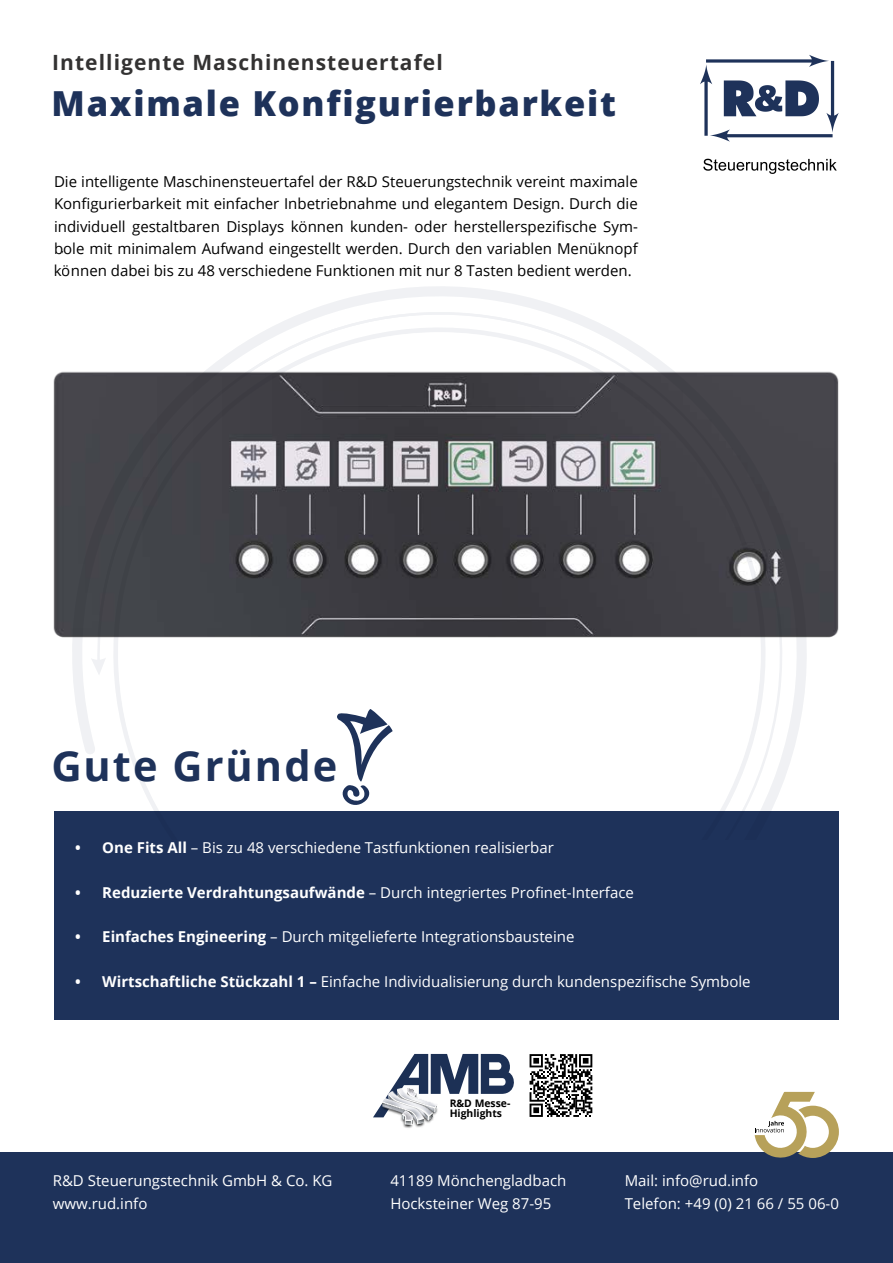
<style>
.page{position:relative;width:893px;height:1263px;background:#fff}
.page>*{position:absolute;margin:0;border:0;box-sizing:border-box;transform-origin:0 0}
.t1{font:700 41.55px "Open Sans";letter-spacing:.05em;color:#1e325a}
.t2{font:800 34.5px "Open Sans";letter-spacing:.05em;color:#1e325a}
.t3{font:700 21px "Open Sans";letter-spacing:.05em;color:#333232}
.t4{font:15px/22.2px "Open Sans";color:#fff}
.t5{font:15px/22.2px "Open Sans";color:#000;text-align:justify}
.t6{font:700 10.35px/10.4px "Open Sans";color:#000}
.s1{font-weight:700}
</style>
<div class="page">
<svg style="left:700px;top:55px;width:139px;height:87px"></svg>
<svg style="left:703px;top:159px;width:134px;height:15px"></svg>
<div style="left:0;top:1152px;width:893px;height:111px;background:#1e325a"></div>
<svg style="left:755px;top:1092px;width:84px;height:66px"></svg>
<div style="left:54px;top:812px;width:785px;height:208px;background:#1e325a"></div>
<img style="left:53px;top:371px;width:18px;height:267px">
<svg style="left:71px;top:371px;width:768px;height:441px"></svg>
<svg style="left:96px;top:286px;width:429px;height:372px"></svg>
<svg style="left:91px;top:658px;width:7px;height:18px"></svg>
<svg style="left:98px;top:297px;width:705px;height:515px"></svg>
<img style="left:403px;top:1125px;width:21px;height:3px">
<svg style="left:373px;top:1054px;width:141px;height:71px"></svg>
<svg style="left:530px;top:1054px;width:62px;height:63px"></svg>
<h3 class="t3" style="left:52px;top:47px;width:392px">Intelligente Maschinensteuertafel</h3>
<h2 class="t2" style="left:52px;top:77px;width:566px">Maximale Konfigurierbarkeit</h2>
<p class="t5" style="left:54px;top:170px;width:585px">Die intelligente Maschinensteuertafel der R&amp;D Steuerungstechnik vereint maximale Konfigurierbarkeit mit einfacher Inbetriebnahme und elegantem Design. Durch die individuell gestaltbaren Displays können kunden- oder herstellerspezifische Sym&shy;bole mit minimalem Aufwand eingestellt werden. Durch den variablen Menüknopf können dabei bis zu 48 verschiedene Funktionen mit nur 8 Tasten bedient werden.</p>
<h1 class="t1" style="left:51px;top:737px;width:287px">Gute Gründe</h1>
<p class="t4" style="left:75px;top:836px;width:480px"><span class="s1">• One Fits All</span> – Bis zu 48 verschiedene Tastfunktionen realisierbar</p>
<p class="t4" style="left:75px;top:881px;width:560px"><span class="s1">• Reduzierte Verdrahtungsaufwände</span> – Durch integriertes Profinet-Interface</p>
<p class="t4" style="left:75px;top:925px;width:501px"><span class="s1">• Einfaches Engineering</span> – Durch mitgelieferte Integrationsbausteine</p>
<p class="t4" style="left:75px;top:969px;width:677px"><span class="s1">• Wirtschaftliche Stückzahl 1 –</span> Einfache Individualisierung durch kundenspezifische Symbole</p>
<p class="t6" style="left:450px;top:1098px;width:62px">R&amp;D Messe-<br>Highlights</p>
<p class="t4" style="left:53px;top:1169px;width:281px">R&amp;D Steuerungstechnik GmbH &amp; Co. KG www.rud.info</p>
<p class="t4" style="left:625px;top:1169px;width:216px">Mail: info@rud.info<br>Telefon: +49 (0) 21 66 / 55 06-0</p>
<p class="t4" style="left:390px;top:1169px;width:178px">41189 Mönchengladbach<br>Hocksteiner Weg 87-95</p>
</div>
